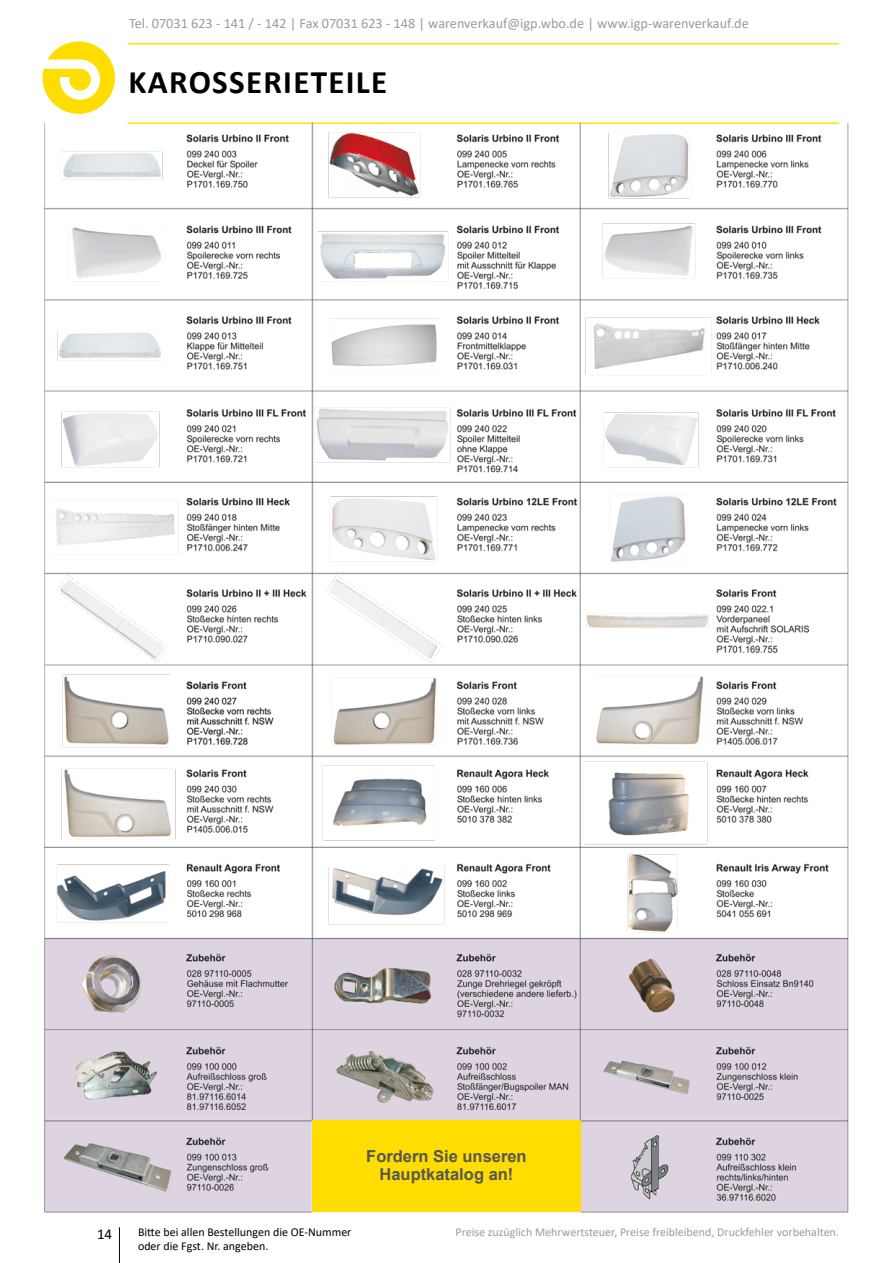
<style>
.page{position:relative;width:893px;height:1263px;background:#fff}
.page>*{position:absolute;margin:0;border:0;box-sizing:border-box;transform-origin:0 0}
.t1{font:700 33px "Calibri";letter-spacing:.04em;color:#000}
.t2{font:700 16.5px/18px "Arial";color:#565655;text-align:center}
.t3{font:15px "Calibri";color:#000}
.t4{font:14.25px "Calibri";color:#9c9c9d}
.t5{font:12px "Calibri";color:#9c9c9d}
.t6{font:12px "Calibri";color:#000}
</style>
<div class="page">
<svg style="left:43px;top:41px;width:72px;height:73px"></svg>
<hr style="left:128px;top:122px;width:711px;height:2px;background:#ffe00a">
<hr style="left:128px;top:43px;width:711px;height:2px;background:#ffe00a">
<img style="left:45px;top:123px;width:803px;height:1090px">
<div style="left:312px;top:1120px;width:269px;height:92px;background:#fd0"></div>
<hr style="left:119px;top:1227px;width:1px;height:36px;background:#000">
<p class="t4" style="left:129px;top:13px;width:621px">Tel. 07031 623 - 141 / - 142 | Fax 07031 623 - 148 | warenverkauf@igp.wbo.de | www.igp-warenverkauf.de</p>
<h1 class="t1" style="left:128px;top:59px;width:260px">KAROSSERIETEILE</h1>
<p class="t3" style="left:97px;top:1223px;width:17px">14</p>
<p class="t2" style="left:366px;top:1147px;width:162px">Fordern Sie unseren<br>Hauptkatalog an!</p>
<p class="t6" style="left:138px;top:1224px;width:215px">Bitte bei allen Bestellungen die OE-Nummer</p>
<p class="t5" style="left:455px;top:1224px;width:385px">Preise zuzüglich Mehrwertsteuer, Preise freibleibend, Druckfehler vorbehalten.</p>
<p class="t6" style="left:138px;top:1237px;width:132px">oder die Fgst. Nr. angeben.</p>
</div>
